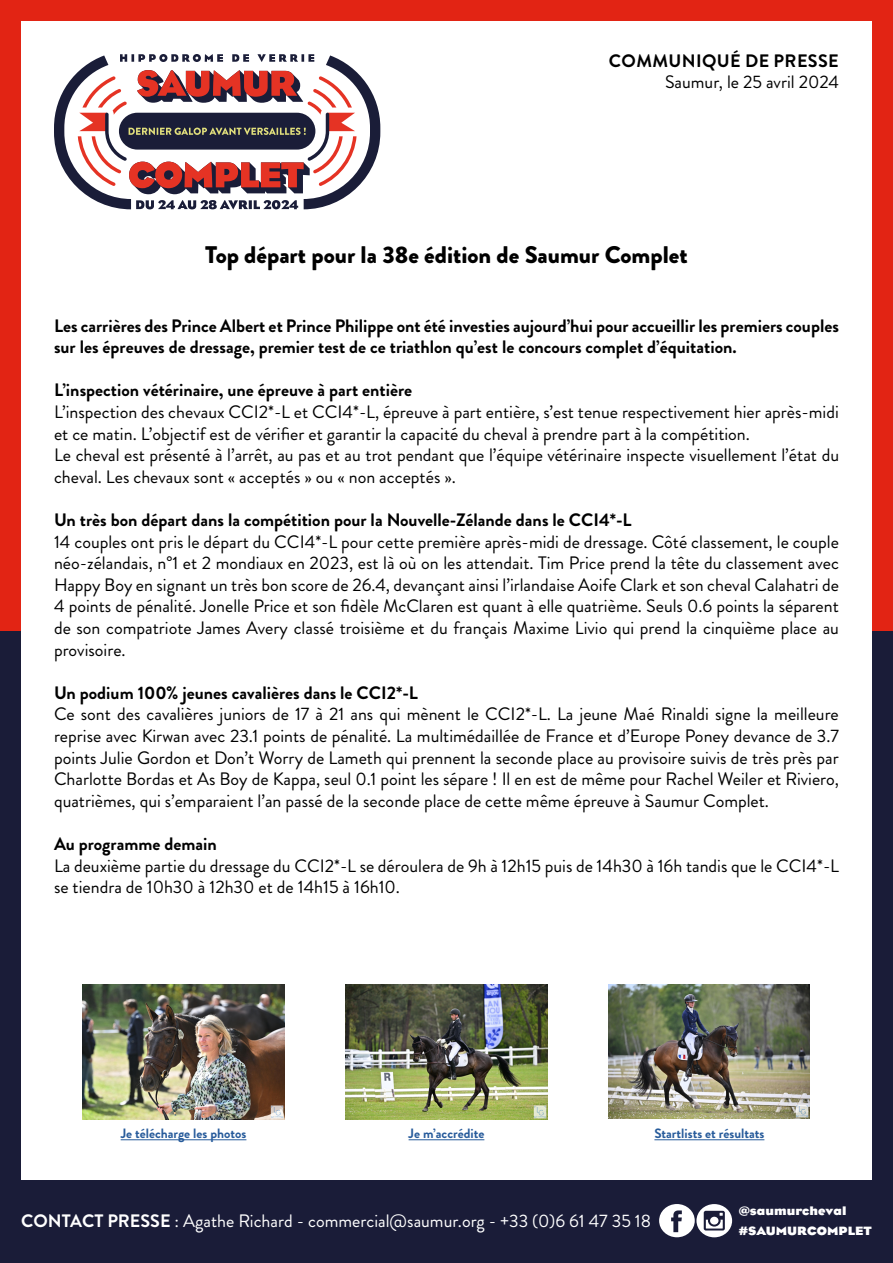
<style>
.page{position:relative;width:893px;height:1263px;background:#fff}
.page>*{position:absolute;margin:0;border:0;box-sizing:border-box;transform-origin:0 0}
.t1{font:900 24px "Brandon Grotesque";color:#000}
.t2{font:18px/21.6px "Brandon Grotesque";color:#000}
.t3{font:700 18px/21.6px "Brandon Grotesque";color:#000}
.t4{font:18px "Brandon Grotesque";color:#fff}
.t5{font:700 18px "Brandon Grotesque";letter-spacing:.02em;color:#000}
.t6{font:700 13.5px "Brandon Grotesque";color:#275b9b}
.t7{font:700 12.3px "Eagle";color:#fff;scale:1.06 1}
.s1{font-weight:700}
</style>
<div class="page">
<div style="left:0;top:0;width:893px;height:631px;background:#e22414"></div>
<div style="left:0;top:631px;width:893px;height:632px;background:#1a1c38"></div>
<div style="left:21px;top:21px;width:851px;height:1159px;background:#fff"></div>
<svg style="left:54px;top:54px;width:326px;height:155px"></svg>
<svg style="left:696px;top:1204px;width:36px;height:33px"></svg>
<div style="left:659px;top:1204px;width:36px;height:33px;background:#fff;border-radius:50%"></div>
<svg style="left:671px;top:1210px;width:11px;height:22px"></svg>
<svg style="left:704px;top:1211px;width:21px;height:19px"></svg>
<hr style="left:121px;top:1139px;width:125px;height:1px;background:#275b9b">
<hr style="left:409px;top:1139px;width:75px;height:1px;background:#275b9b">
<hr style="left:654px;top:1139px;width:110px;height:1px;background:#275b9b">
<img style="left:82px;top:984px;width:203px;height:135px">
<img style="left:345px;top:984px;width:203px;height:135px">
<img style="left:608px;top:984px;width:201px;height:135px">
<p class="t5" style="left:609px;top:48px;width:231px">COMMUNIQUÉ DE PRESSE</p>
<p class="t2" style="left:665px;top:71px;width:175px">Saumur, le 25 avril 2024</p>
<h1 class="t1" style="left:205px;top:238px;width:484px">Top départ pour la 38e édition de Saumur Complet</h1>
<p class="t3" style="left:54px;top:315px;width:786px">Les carrières des Prince Albert et Prince Philippe ont été investies aujourd’hui pour accueillir les premiers couples sur les épreuves de dressage, premier test de ce triathlon qu’est le concours complet d’équitation.</p>
<p class="t3" style="left:54px;top:380px;width:360px">L’inspection vétérinaire, une épreuve à part entière</p>
<p class="t2" style="left:54px;top:401px;width:787px">L’inspection des chevaux CCI2*-L et CCI4*-L, épreuve à part entière, s’est tenue respectivement hier après-midi et ce matin. L’objectif est de vérifier et garantir la capacité du cheval à prendre part à la compétition.<br>Le cheval est présenté à l’arrêt, au pas et au trot pendant que l’équipe vétérinaire inspecte visuellement l’état du cheval. Les chevaux sont « acceptés » ou « non acceptés ».</p>
<p class="t3" style="left:54px;top:509px;width:579px">Un très bon départ dans la compétition pour la Nouvelle-Zélande dans le CCI4*-L</p>
<p class="t2" style="left:54px;top:531px;width:786px;text-align:justify">14 couples ont pris le départ du CCI4*-L pour cette première après-midi de dressage. Côté classement, le couple néo-zélandais, n°1 et 2 mondiaux en 2023, est là où on les attendait. Tim Price prend la tête du classement avec Happy Boy en signant un très bon score de 26.4, devançant ainsi l’irlandaise Aoife Clark et son cheval Calahatri de 4 points de pénalité. Jonelle Price et son fidèle McClaren est quant à elle quatrième. Seuls 0.6 points la séparent de son compatriote James Avery classé troisième et du français Maxime Livio qui prend la cinquième place au provisoire.</p>
<p class="t3" style="left:54px;top:682px;width:365px">Un podium 100% jeunes cavalières dans le CCI2*-L</p>
<p class="t2" style="left:54px;top:704px;width:787px;text-align:justify">Ce sont des cavalières juniors de 17 à 21 ans qui mènent le CCI2*-L. La jeune Maé Rinaldi signe la meilleure reprise avec Kirwan avec 23.1 points de pénalité. La multimédaillée de France et d’Europe Poney devance de 3.7 points Julie Gordon et Don’t Worry de Lameth qui prennent la seconde place au provisoire suivis de très près par Charlotte Bordas et As Boy de Kappa, seul 0.1 point les sépare ! Il en est de même pour Rachel Weiler et Riviero, quatrièmes, qui s’emparaient l’an passé de la seconde place de cette même épreuve à Saumur Complet.</p>
<p class="t3" style="left:54px;top:833px;width:164px">Au programme demain</p>
<p class="t2" style="left:54px;top:855px;width:786px">La deuxième partie du dressage du CCI2*-L se déroulera de 9h à 12h15 puis de 14h30 à 16h tandis que le CCI4*-L se tiendra de 10h30 à 12h30 et de 14h15 à 16h10.</p>
<p class="t6" style="left:121px;top:1124px;width:127px">Je télécharge les photos</p>
<p class="t6" style="left:409px;top:1124px;width:77px">Je m’accrédite</p>
<p class="t6" style="left:654px;top:1124px;width:111px">Startlists et résultats</p>
<p class="t7" style="left:739px;top:1204px;width:103px">@saumurcheval</p>
<p class="t4" style="left:21px;top:1208px;width:631px"><span class="s1">CONTACT PRESSE</span> : Agathe Richard - commercial@saumur.org - +33 (0)6 61 47 35 18</p>
<p class="t7" style="left:739px;top:1224px;width:127px">#SAUMURCOMPLET</p>
</div>
